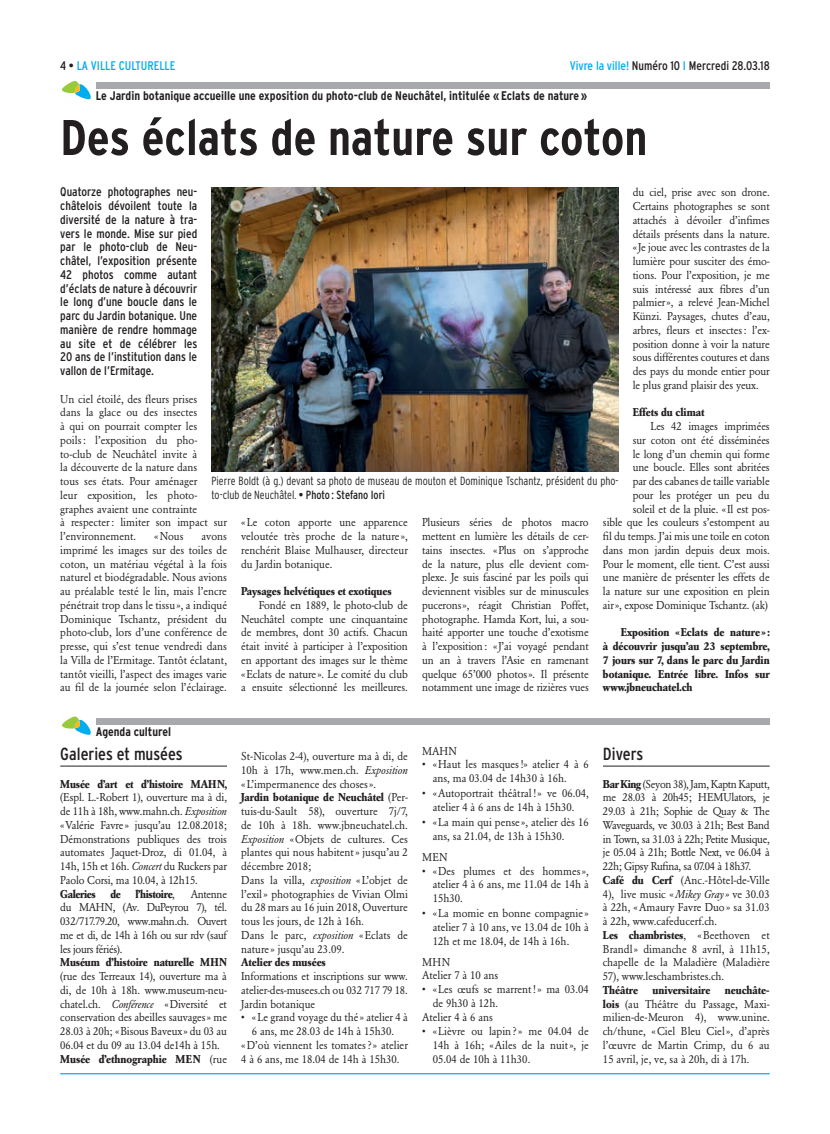
<style>
.page{position:relative;width:830px;height:1134px;background:#fff}
.page>*{position:absolute;margin:0;border:0;box-sizing:border-box;transform-origin:0 0}
.t1{font:700 condensed 50px "Interstate";color:#231f20}
.t2{font:condensed 17.5px "Interstate";color:#231f20}
.t3{font:condensed 12.5px/13.8px "Interstate";color:#231f20;text-align:justify}
.t4{font:700 condensed 12.5px "Interstate";color:#231f20}
.t5{font:condensed 12.5px "Interstate";color:#00aeef}
.t6{font:300 condensed 11.88px/13.8px "Interstate";color:#231f20;scale:.95 1}
.t7{font:11.25px/13.8px "Garamond BE";color:#231f20;text-align:justify;scale:.95 1}
.t8{font:11.25px/13.8px "Garamond BE";letter-spacing:-.03em;color:#231f20;scale:.95 1}
.t9{font:700 11.25px/13.8px "Garamond BE";color:#231f20;text-align:justify;scale:.95 1}
.t10{font:700 11.25px "Garamond BE";letter-spacing:-.03em;color:#231f20;scale:.95 1}
.s1{color:#231f20}
.s2{color:#00aeef}
.s3{font-weight:400}
.s4{font-style:italic}
.s5{font-weight:700}
</style>
<div class="page">
<hr style="left:60px;top:1073px;width:709px;height:1px;background:#00aeef">
<div style="left:96px;top:83px;width:673px;height:6px;background:#a8a9ad"></div>
<svg style="left:62px;top:81px;width:29px;height:18px"></svg>
<div style="left:96px;top:718px;width:673px;height:6px;background:#a8a9ad"></div>
<svg style="left:62px;top:716px;width:29px;height:19px"></svg>
<img style="left:211px;top:187px;width:407px;height:284px">
<hr style="left:60px;top:766px;width:167px;height:1px;background:#231f20">
<hr style="left:602px;top:766px;width:167px;height:1px;background:#231f20">
<p class="t5" style="left:60px;top:59px;width:116px"><span class="s1">4 •</span> LA VILLE CULTURELLE</p>
<p class="t3" style="left:569px;top:59px;width:201px"><span class="s2">Vivre la ville!</span> Numéro 10 <span class="s2">I</span> Mercredi 28.03.18</p>
<p class="t4" style="left:96px;top:89px;width:492px">Le Jardin botanique accueille une exposition du photo-club de Neuchâtel, intitulée «Eclats de nature»</p>
<h1 class="t1" style="left:60px;top:110px;width:588px">Des éclats de nature sur coton</h1>
<p class="t3" style="left:60px;top:185px;width:138px">Quatorze photographes neu&shy;châtelois dévoilent toute la diversité de la nature à tra&shy;vers le monde. Mise sur pied par le photo-club de Neu&shy;châtel, l’exposition présente 42 photos comme autant d’éclats de nature à découvrir le long d’une boucle dans le parc du Jardin botanique. Une manière de rendre hommage au site et de célébrer les 20 ans de l’institution dans le vallon de l’Ermitage.</p>
<p class="t7" style="left:60px;top:392px;width:177px;text-align:left">Un ciel étoilé, des fleurs prises<br>dans la glace ou des insectes<br>à qui on pourrait compter les<br>poils: l’exposition du pho&shy;to-club de Neuchâtel invite à<br>la découverte de la nature dans<br>tous ses états. Pour aménager<br>leur exposition, les photo&shy;graphes avaient une contrainte<br>à respecter: limiter son impact sur l’environnement.</p>
<p class="t7" style="left:632px;top:186px;width:146px">du ciel, prise avec son drone.<br>Certains photographes se sont attachés à dévoiler d’infimes détails présents dans la nature. «Je joue avec les contrastes de la lumière pour susciter des émo&shy;tions. Pour l’exposition, je me suis intéressé aux fibres d’un palmier», a relevé Jean-Michel Künzi. Paysages, chutes d’eau, arbres, fleurs et insectes: l’ex&shy;position donne à voir la nature sous différentes coutures et dans des pays du monde entier pour le plus grand plaisir des yeux.</p>
<p class="t9" style="left:632px;top:406px;width:77px">Effets du climat</p>
<p class="t7" style="left:602px;top:419px;width:177px;text-align:right">Les 42 images imprimées<br>sur coton ont été disséminées<br>le long d’un chemin qui forme<br>une boucle. Elles sont abritées<br>par des cabanes de taille variable<br>pour les protéger un peu du<br>soleil et de la pluie. «Il est pos-<br>sible que les couleurs s’estompent au fil du temps. J’ai mis une toile en coton dans mon jardin depuis deux mois.<br>Pour le moment, elle tient. C’est aussi une manière de présenter les effets de la nature sur une exposition en plein air», expose Dominique Tschantz. (ak)</p>
<p class="t9" style="left:602px;top:626px;width:177px;text-indent:18px">Exposition «Eclats de nature »: à découvrir jusqu’au 23 septembre, 7 jours sur 7, dans le parc du Jardin botanique. Entrée libre. Infos sur www.jbneuchatel.ch</p>
<p class="t6" style="left:211px;top:474px;width:430px">Pierre Boldt (à g.) devant sa photo de museau de mouton et Dominique Tschantz, président du pho&shy;to-club de Neuchâtel. <span class="s3">• Photo : Stefano Iori</span></p>
<p class="t7" style="left:422px;top:515px;width:177px">Plusieurs séries de photos macro mettent en lumière les détails de cer&shy;tains insectes. «Plus on s’approche de la nature, plus elle devient com&shy;plexe. Je suis fasciné par les poils qui deviennent visibles sur de minuscules pucerons», réagit Christian Poffet, photographe. Hamda Kort, lui, a sou&shy;haité apporter une touche d’exotisme à l’exposition: «J’ai voyagé pendant un an à travers l’Asie en ramenant quelque 65’000 photos». Il présente notamment une image de rizières vues</p>
<p class="t7" style="left:241px;top:516px;width:177px">«Le coton apporte une apparence veloutée très proche de la nature », renchérit Blaise Mulhauser, directeur du Jardin botanique.</p>
<p class="t9" style="left:241px;top:584px;width:160px">Paysages helvétiques et exotiques</p>
<p class="t7" style="left:241px;top:598px;width:177px;text-indent:18px">Fondé en 1889, le photo-club de Neuchâtel compte une cinquantaine de membres, dont 30 actifs. Chacun était invité à participer à l’exposition en apportant des images sur le thème «Eclats de nature». Le comité du club a ensuite sélectionné les meilleures.</p>
<p class="t7" style="left:154px;top:529px;width:32px">«Nous</p>
<p class="t7" style="left:60px;top:529px;width:177px;text-indent:141px">avons imprimé les images sur des toiles de coton, un matériau végétal à la fois naturel et biodégradable. Nous avions au préalable testé le lin, mais l’encre pénétrait trop dans le tissu», a indiqué Dominique Tschantz, président du photo-club, lors d’une conférence de presse, qui s’est tenue vendredi dans la Villa de l’Ermitage. Tantôt éclatant, tantôt vieilli, l’aspect des images varie au fil de la journée selon l’éclairage.</p>
<p class="t4" style="left:96px;top:724px;width:77px">Agenda culturel</p>
<h2 class="t2" style="left:60px;top:744px;width:124px">Galeries et musées</h2>
<p class="t9" style="left:60px;top:777px;width:177px">Musée d’art et d’histoire MAHN,</p>
<p class="t7" style="left:60px;top:791px;width:177px">(Espl. L.-Robert 1), ouverture ma à di, de 11h à 18h, www.mahn.ch. <span class="s4">Exposition </span>«Valérie Favre» jusqu’au 12.08.2018; Démonstrations publiques des trois automates Jaquet-Droz, di 01.04, à 14h, 15h et 16h. <span class="s4">Concert</span> du Ruckers par Paolo Corsi, ma 10.04, à 12h15.</p>
<p class="t10" style="left:60px;top:887px;width:39px">Galeries</p>
<p class="t9" style="left:110px;top:887px;width:12px">de</p>
<p class="t10" style="left:135px;top:887px;width:43px">l’histoire<span class="s3">,</span></p>
<p class="t7" style="left:60px;top:887px;width:177px;text-indent:130px">Antenne du MAHN, (Av. DuPeyrou 7), tél.<br>032/717.79.20, www.mahn.ch. Ouvert me et di, de 14h à 16h ou sur rdv (sauf les jours fériés).</p>
<p class="t9" style="left:60px;top:956px;width:177px">Muséum d’histoire naturelle MHN</p>
<p class="t7" style="left:60px;top:969px;width:177px;text-align:left">(rue des Terreaux 14), ouverture ma à di, de 10h à 18h. www.museum-neu&shy;chatel.ch. <span class="s4">Conférence</span> «Diversité et conservation des abeilles sauvages» me 28.03 à 20h; «Bisous Baveux» du 03 au 06.04 et du 09 au 13.04 de14h à 15h.<br><span class="s5">Musée d’ethnographie MEN</span> (rue</p>
<p class="t7" style="left:241px;top:749px;width:177px;text-align:left">St-Nicolas 2-4), ouverture ma à di, de 10h à 17h, www.men.ch. <span class="s4">Exposition </span>«L’impermanence des choses».<br><span class="s5">Jardin botanique de Neuchâtel</span> (Per&shy;tuis-du-Sault 58), ouverture 7j/7, de 10h à 18h. www.jbneuchatel.ch.<br><span class="s4">Exposition</span> «Objets de cultures. Ces plantes qui nous habitent» jusqu’au 2 décembre 2018;<br>Dans la villa, <span class="s4">exposition</span> «L’objet de l’exil» photographies de Vivian Olmi du 28 mars au 16 juin 2018, Ouverture tous les jours, de 12h à 16h<span class="s4">.<br></span>Dans le parc, <span class="s4">exposition</span> «Eclats de nature » jusqu’au 23.09.</p>
<p class="t9" style="left:241px;top:956px;width:91px">Atelier des musées</p>
<p class="t7" style="left:241px;top:969px;width:177px">Informations et inscriptions sur www. atelier-des-musees.ch ou 032 717 79 18.<br>Jardin botanique</p>
<p class="t7" style="left:241px;top:1011px;width:177px">• «Le grand voyage du thé » atelier 4 à</p>
<p class="t7" style="left:252px;top:1024px;width:151px">6 ans, me 28.03 de 14h à 15h30.</p>
<p class="t7" style="left:241px;top:1038px;width:177px">«D’où viennent les tomates?» atelier</p>
<p class="t7" style="left:241px;top:1052px;width:168px">4 à 6 ans, me 18.04 de 14h à 15h30.</p>
<p class="t7" style="left:422px;top:744px;width:38px">MAHN</p>
<p class="t7" style="left:432px;top:758px;width:166px;text-indent:-11px">• «Haut les masques!» atelier 4 à 6 ans, ma 03.04 de 14h30 à 16h.</p>
<p class="t7" style="left:422px;top:787px;width:177px;text-align:center">• «Autoportrait théâtral!» ve 06.04, atelier 4 à 6 ans de 14h à 15h30.</p>
<p class="t7" style="left:432px;top:816px;width:166px;text-indent:-11px">• «La main qui pense », atelier dès 16 ans, sa 21.04, de 13h à 15h30.</p>
<p class="t7" style="left:422px;top:850px;width:28px">MEN</p>
<p class="t7" style="left:432px;top:864px;width:166px;text-indent:-11px">• «Des plumes et des hommes», atelier 4 à 6 ans, me 11.04 de 14h à 15h30.</p>
<p class="t7" style="left:432px;top:907px;width:166px;text-indent:-11px">• «La momie en bonne compagnie » atelier 7 à 10 ans, ve 13.04 de 10h à 12h et me 18.04, de 14h à 16h.</p>
<p class="t7" style="left:422px;top:955px;width:82px">MHN<br>Atelier 7 à 10 ans</p>
<p class="t7" style="left:422px;top:982px;width:177px">• «Les œufs se marrent!» ma 03.04</p>
<p class="t7" style="left:432px;top:996px;width:70px">de 9h30 à 12h.</p>
<p class="t7" style="left:422px;top:1011px;width:76px">Atelier 4 à 6 ans</p>
<p class="t7" style="left:432px;top:1024px;width:166px;text-indent:-11px">• «Lièvre ou lapin?» me 04.04 de 14h à 16h; «Ailes de la nuit», je 05.04 de 10h à 11h30.</p>
<h2 class="t2" style="left:602px;top:744px;width:42px">Divers</h2>
<p class="t8" style="left:602px;top:777px;width:177px"><span class="s5">Bar King</span> (Seyon 38), Jam, Kaptn Kaputt, me 28.03 à 20h45; HEMUlators, je 29.03 à 21h; Sophie de Quay &amp; The Waveguards, ve 30.03 à 21h; Best Band in Town, sa 31.03 à 22h; Petite Musique, je 05.04 à 21h; Bottle Next, ve 06.04 à 22h; Gipsy Rufina, sa 07.04 à 18h37.<br><span class="s5">Café du Cerf</span> (Anc.-Hôtel-de-Ville 4), live music «<span class="s4">Mikey Gray »</span> ve 30.03 à 22h, «Amaury Favre Duo» sa 31.03 à 22h, www.cafeducerf.ch.<br><span class="s5">Les chambristes</span>, «Beethoven et Brandl» dimanche 8 avril, à 11h15, chapelle de la Maladière (Maladière 57), www.leschambristes.ch.</p>
<p class="t9" style="left:602px;top:983px;width:38px">Théâtre</p>
<p class="t9" style="left:652px;top:983px;width:62px">universitaire</p>
<p class="t7" style="left:602px;top:983px;width:177px;text-indent:122px"><span class="s5">neuchâte&shy;lois</span> (au Théâtre du Passage, Maxi&shy;milien-de-Meuron 4), www.unine. ch/thune, «Ciel Bleu Ciel», d’après l’œuvre de Martin Crimp, du 6 au 15 avril, je, ve, sa à 20h, di à 17h.</p>
</div>
